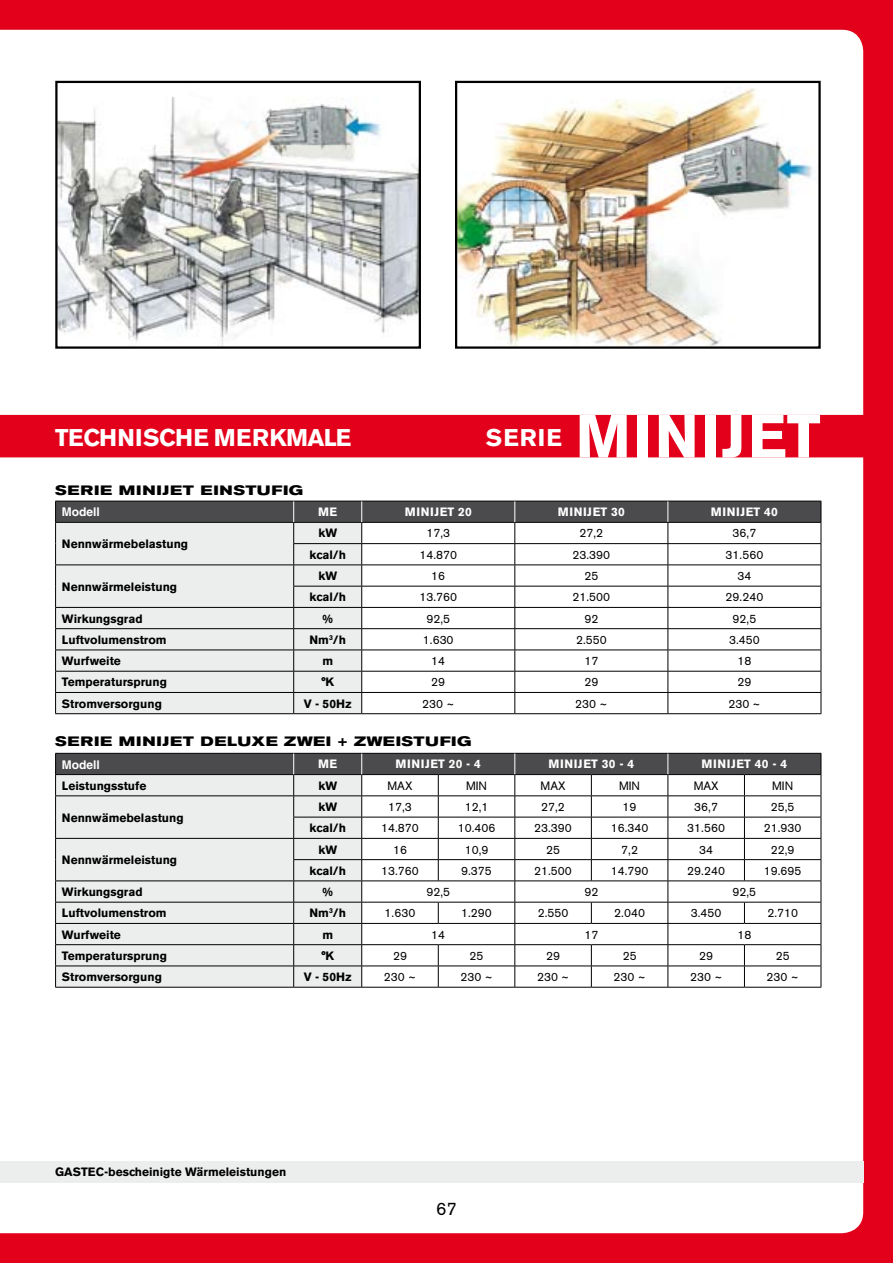
<style>
.page{position:relative;width:893px;height:1263px;background:#e2001a}
.page>*{position:absolute;margin:0;border:0;box-sizing:border-box;transform-origin:0 0}
.t1{font:700 60.3px "Akzidenz Grotesk BE";letter-spacing:.04em;color:#fff}
.t2{font:700 24px "Akzidenz Grotesk BE";letter-spacing:-.01em;color:#fff}
.t3{font:700 24px "Akzidenz Grotesk BE";letter-spacing:.01em;color:#fff}
.t4{font:18px "Akzidenz Grotesk BE";color:#000}
.t5{font:700 expanded 13.5px "Akzidenz Grotesk BE";letter-spacing:.05em;color:#000;scale:1.07 1}
.t6{font:700 12px "Akzidenz Grotesk BE";color:#000}
.t7{font:12px "Akzidenz Grotesk BE";color:#000}
.t8{font:700 12px "Akzidenz Grotesk BE";letter-spacing:.05em;color:#fff}
.t9{font:700 12px "Helvetica";color:#fff}
</style>
<div class="page">
<div style="left:0;top:30px;width:863px;height:1203px;background:#fff"></div>
<img style="left:58px;top:84px;width:360px;height:262px">
<div style="left:55px;top:81px;width:366px;height:268px;border:2px solid #000"></div>
<img style="left:458px;top:84px;width:360px;height:262px">
<div style="left:455px;top:81px;width:366px;height:268px;border:2px solid #000"></div>
<div style="left:0;top:1161px;width:863px;height:21px;background:#eceded"></div>
<div style="left:0;top:415px;width:893px;height:42px;background:#e2001a"></div>
<hr style="left:55px;top:713px;width:239px;height:1px;background:#000">
<hr style="left:294px;top:713px;width:68px;height:1px;background:#000">
<hr style="left:362px;top:713px;width:153px;height:1px;background:#000">
<hr style="left:515px;top:713px;width:153px;height:1px;background:#000">
<hr style="left:668px;top:713px;width:153px;height:1px;background:#000">
<svg style="left:55px;top:501px;width:767px;height:212px;background:#dadbdb"></svg>
<hr style="left:55px;top:987px;width:239px;height:1px;background:#000">
<hr style="left:294px;top:987px;width:68px;height:1px;background:#000">
<hr style="left:362px;top:987px;width:76px;height:1px;background:#000">
<hr style="left:438px;top:987px;width:77px;height:1px;background:#000">
<hr style="left:515px;top:987px;width:76px;height:1px;background:#000">
<hr style="left:591px;top:987px;width:77px;height:1px;background:#000">
<hr style="left:668px;top:987px;width:76px;height:1px;background:#000">
<hr style="left:744px;top:987px;width:77px;height:1px;background:#000">
<svg style="left:55px;top:753px;width:767px;height:234px;background:#dbdbdb"></svg>
<h2 class="t2" style="left:55px;top:424px;width:298px">TECHNISCHE MERKMALE</h2>
<h2 class="t3" style="left:486px;top:424px;width:78px">SERIE</h2>
<h1 class="t1" style="left:576px;top:402px;width:247px">MINIJET</h1>
<p class="t5" style="left:55px;top:482px;width:13px">SER</p>
<p class="t5" style="left:94px;top:482px;width:83px">IE MINIJET</p>
<p class="t5" style="left:200px;top:482px;width:98px">EINSTUFIG</p>
<p class="t9" style="left:62px;top:505px;width:40px">Modell</p>
<p class="t8" style="left:318px;top:505px;width:21px">ME</p>
<p class="t8" style="left:405px;top:505px;width:68px">MINIJET 20</p>
<p class="t8" style="left:558px;top:505px;width:69px">MINIJET 30</p>
<p class="t8" style="left:711px;top:505px;width:69px">MINIJET 40</p>
<p class="t6" style="left:62px;top:537px;width:128px">Nennwärmebelastung</p>
<p class="t6" style="left:318px;top:526px;width:20px">kW</p>
<p class="t7" style="left:426px;top:526px;width:25px">17,3</p>
<p class="t7" style="left:579px;top:526px;width:25px">27,2</p>
<p class="t7" style="left:733px;top:526px;width:25px">36,7</p>
<p class="t6" style="left:309px;top:548px;width:38px">kcal/h</p>
<p class="t7" style="left:419px;top:547px;width:39px">14.870</p>
<p class="t7" style="left:572px;top:547px;width:39px">23.390</p>
<p class="t7" style="left:726px;top:547px;width:39px">31.560</p>
<p class="t6" style="left:62px;top:579px;width:117px">Nennwärmeleistung</p>
<p class="t6" style="left:318px;top:569px;width:20px">kW</p>
<p class="t7" style="left:431px;top:569px;width:15px">16</p>
<p class="t7" style="left:584px;top:569px;width:15px">25</p>
<p class="t7" style="left:737px;top:569px;width:15px">34</p>
<p class="t6" style="left:309px;top:590px;width:38px">kcal/h</p>
<p class="t7" style="left:419px;top:590px;width:39px">13.760</p>
<p class="t7" style="left:572px;top:590px;width:39px">21.500</p>
<p class="t7" style="left:726px;top:590px;width:39px">29.240</p>
<p class="t6" style="left:62px;top:611px;width:82px">Wirkungsgrad</p>
<p class="t6" style="left:322px;top:611px;width:12px">%</p>
<p class="t7" style="left:426px;top:611px;width:25px">92,5</p>
<p class="t7" style="left:584px;top:611px;width:15px">92</p>
<p class="t7" style="left:733px;top:611px;width:25px">92,5</p>
<p class="t6" style="left:62px;top:633px;width:106px">Luftvolumenstrom</p>
<p class="t6" style="left:310px;top:633px;width:38px">Nm<sup>3</sup>/h</p>
<p class="t7" style="left:423px;top:632px;width:32px">1.630</p>
<p class="t7" style="left:576px;top:632px;width:32px">2.550</p>
<p class="t7" style="left:729px;top:632px;width:32px">3.450</p>
<p class="t6" style="left:62px;top:654px;width:61px">Wurfweite</p>
<p class="t6" style="left:322px;top:654px;width:12px">m</p>
<p class="t7" style="left:431px;top:654px;width:15px">14</p>
<p class="t7" style="left:584px;top:654px;width:15px">17</p>
<p class="t7" style="left:737px;top:654px;width:15px">18</p>
<p class="t6" style="left:62px;top:675px;width:106px">Temperatursprung</p>
<p class="t6" style="left:321px;top:675px;width:14px">°K</p>
<p class="t7" style="left:431px;top:675px;width:15px">29</p>
<p class="t7" style="left:584px;top:675px;width:15px">29</p>
<p class="t7" style="left:737px;top:675px;width:15px">29</p>
<p class="t6" style="left:62px;top:696px;width:101px">Stromversorgung</p>
<p class="t6" style="left:304px;top:696px;width:49px">V - 50Hz</p>
<p class="t7" style="left:422px;top:696px;width:34px">230 ~</p>
<p class="t7" style="left:575px;top:696px;width:34px">230 ~</p>
<p class="t7" style="left:728px;top:696px;width:34px">230 ~</p>
<p class="t5" style="left:55px;top:733px;width:13px">SER</p>
<p class="t5" style="left:94px;top:733px;width:83px">IE MINIJET</p>
<p class="t5" style="left:200px;top:733px;width:201px">DELUXE ZWEI + ZWEISTUF</p>
<p class="t5" style="left:451px;top:733px;width:19px">IG</p>
<p class="t9" style="left:62px;top:757px;width:40px">Modell</p>
<p class="t8" style="left:318px;top:757px;width:21px">ME</p>
<p class="t8" style="left:395px;top:757px;width:87px">MINIJET 20 - 4</p>
<p class="t8" style="left:548px;top:757px;width:87px">MINIJET 30 - 4</p>
<p class="t8" style="left:701px;top:757px;width:87px">MINIJET 40 - 4</p>
<p class="t6" style="left:62px;top:778px;width:86px">Leistungsstufe</p>
<p class="t6" style="left:318px;top:778px;width:20px">kW</p>
<p class="t7" style="left:387px;top:778px;width:26px">MAX</p>
<p class="t7" style="left:466px;top:778px;width:22px">MIN</p>
<p class="t7" style="left:541px;top:778px;width:26px">MAX</p>
<p class="t7" style="left:619px;top:778px;width:22px">MIN</p>
<p class="t7" style="left:694px;top:778px;width:26px">MAX</p>
<p class="t7" style="left:772px;top:778px;width:22px">MIN</p>
<p class="t6" style="left:62px;top:810px;width:123px">Nennwämebelastung</p>
<p class="t6" style="left:318px;top:800px;width:20px">kW</p>
<p class="t7" style="left:388px;top:800px;width:25px">17,3</p>
<p class="t7" style="left:465px;top:800px;width:25px">12,1</p>
<p class="t7" style="left:541px;top:800px;width:25px">27,2</p>
<p class="t7" style="left:623px;top:800px;width:15px">19</p>
<p class="t7" style="left:694px;top:800px;width:25px">36,7</p>
<p class="t7" style="left:771px;top:800px;width:25px">25,5</p>
<p class="t6" style="left:309px;top:821px;width:38px">kcal/h</p>
<p class="t7" style="left:381px;top:821px;width:39px">14.870</p>
<p class="t7" style="left:458px;top:821px;width:39px">10.406</p>
<p class="t7" style="left:534px;top:821px;width:39px">23.390</p>
<p class="t7" style="left:611px;top:821px;width:39px">16.340</p>
<p class="t7" style="left:687px;top:821px;width:39px">31.560</p>
<p class="t7" style="left:764px;top:821px;width:39px">21.930</p>
<p class="t6" style="left:62px;top:853px;width:117px">Nennwärmeleistung</p>
<p class="t6" style="left:318px;top:842px;width:20px">kW</p>
<p class="t7" style="left:393px;top:842px;width:15px">16</p>
<p class="t7" style="left:465px;top:842px;width:25px">10,9</p>
<p class="t7" style="left:546px;top:842px;width:15px">25</p>
<p class="t7" style="left:621px;top:842px;width:18px">7,2</p>
<p class="t7" style="left:699px;top:842px;width:15px">34</p>
<p class="t7" style="left:771px;top:842px;width:25px">22,9</p>
<p class="t6" style="left:309px;top:864px;width:38px">kcal/h</p>
<p class="t7" style="left:381px;top:863px;width:39px">13.760</p>
<p class="t7" style="left:461px;top:863px;width:32px">9.375</p>
<p class="t7" style="left:534px;top:863px;width:39px">21.500</p>
<p class="t7" style="left:611px;top:863px;width:39px">14.790</p>
<p class="t7" style="left:687px;top:863px;width:39px">29.240</p>
<p class="t7" style="left:764px;top:863px;width:39px">19.695</p>
<p class="t6" style="left:62px;top:885px;width:82px">Wirkungsgrad</p>
<p class="t6" style="left:322px;top:885px;width:12px">%</p>
<p class="t7" style="left:426px;top:885px;width:25px">92,5</p>
<p class="t7" style="left:584px;top:885px;width:15px">92</p>
<p class="t7" style="left:733px;top:885px;width:25px">92,5</p>
<p class="t6" style="left:62px;top:906px;width:106px">Luftvolumenstrom</p>
<p class="t6" style="left:309px;top:906px;width:38px">Nm<sup>3</sup>/h</p>
<p class="t7" style="left:385px;top:906px;width:32px">1.630</p>
<p class="t7" style="left:461px;top:906px;width:32px">1.290</p>
<p class="t7" style="left:538px;top:906px;width:32px">2.550</p>
<p class="t7" style="left:614px;top:906px;width:32px">2.040</p>
<p class="t7" style="left:691px;top:906px;width:32px">3.450</p>
<p class="t7" style="left:767px;top:906px;width:32px">2.710</p>
<p class="t6" style="left:62px;top:927px;width:61px">Wurfweite</p>
<p class="t6" style="left:322px;top:927px;width:12px">m</p>
<p class="t7" style="left:431px;top:927px;width:15px">14</p>
<p class="t7" style="left:584px;top:927px;width:15px">17</p>
<p class="t7" style="left:737px;top:927px;width:15px">18</p>
<p class="t6" style="left:62px;top:949px;width:106px">Temperatursprung</p>
<p class="t6" style="left:321px;top:949px;width:14px">°K</p>
<p class="t7" style="left:393px;top:948px;width:15px">29</p>
<p class="t7" style="left:470px;top:948px;width:15px">25</p>
<p class="t7" style="left:546px;top:948px;width:15px">29</p>
<p class="t7" style="left:623px;top:948px;width:15px">25</p>
<p class="t7" style="left:699px;top:948px;width:15px">29</p>
<p class="t7" style="left:776px;top:948px;width:15px">25</p>
<p class="t6" style="left:62px;top:970px;width:101px">Stromversorgung</p>
<p class="t6" style="left:304px;top:970px;width:49px">V - 50Hz</p>
<p class="t7" style="left:384px;top:970px;width:34px">230 ~</p>
<p class="t7" style="left:460px;top:970px;width:34px">230 ~</p>
<p class="t7" style="left:537px;top:970px;width:34px">230 ~</p>
<p class="t7" style="left:613px;top:970px;width:34px">230 ~</p>
<p class="t7" style="left:690px;top:970px;width:34px">230 ~</p>
<p class="t7" style="left:767px;top:970px;width:34px">230 ~</p>
<p class="t6" style="left:55px;top:1165px;width:233px">GASTEC-bescheinigte Wärmeleistungen</p>
<h3 class="t4" style="left:436px;top:1198px;width:22px">67</h3>
</div>
